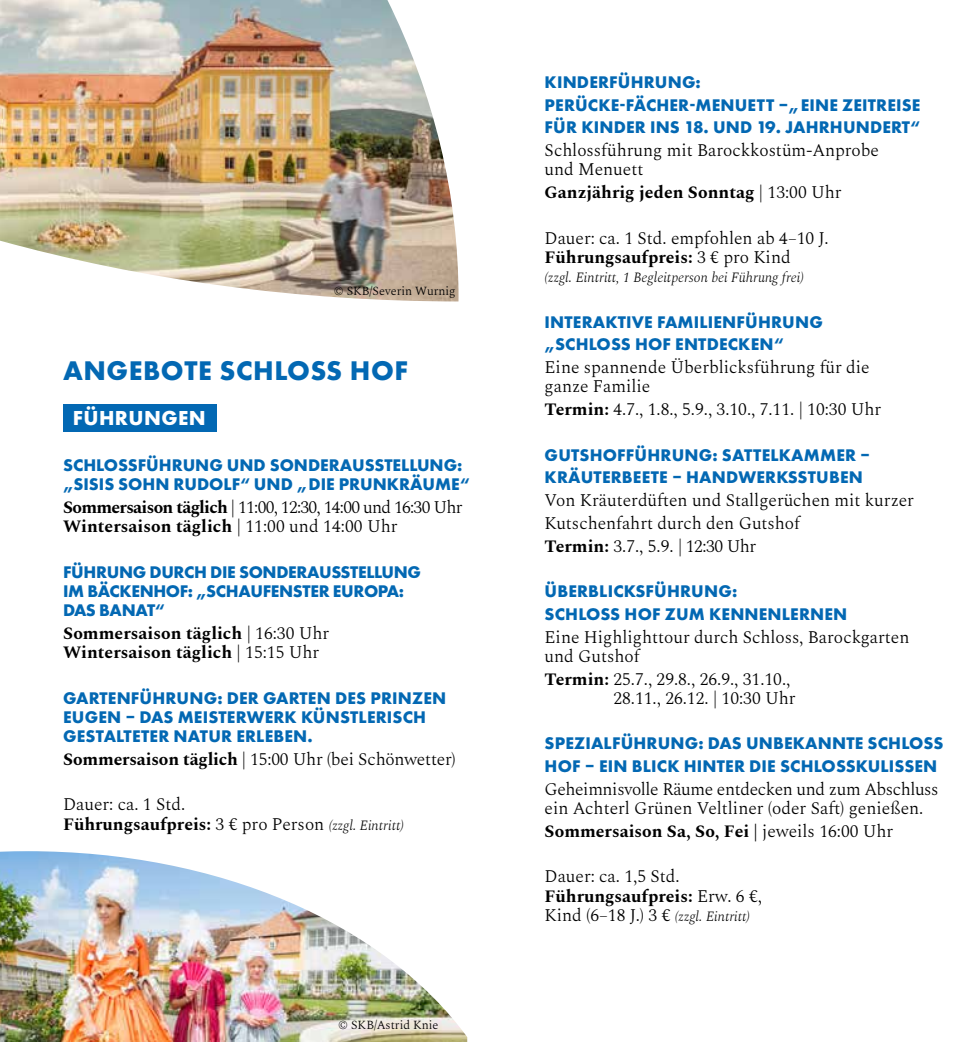
<style>
.page{position:relative;width:963px;height:1042px;background:#fff}
.page>*{position:absolute;margin:0;border:0;box-sizing:border-box;transform-origin:0 0}
.t1{font:700 28px "Futura PT";letter-spacing:.02em;color:#0368b3}
.t2{font:700 21px "Futura PT";letter-spacing:.02em;color:#fff}
.t3{font:300 17.5px/19.2px "Spectral";color:#000}
.t4{font:700 17.5px/22.8px "Futura PT";letter-spacing:.01em;color:#0368b3}
.t5{font:700 17.5px/19.2px "Spectral";color:#000}
.t6{font:300 17.5px/19.2px "Spectral";letter-spacing:-.02em;color:#000}
.t7{font:300 17.5px/19.2px "Spectral";letter-spacing:-.04em;color:#000}
.t8{font:700 17.5px/19.2px "Futura PT";letter-spacing:-.02em;color:#0368b3}
.t9{font:italic 300 14px "Spectral";color:#000}
.t10{font:300 12.25px "Spectral";color:#000}
.s1{font-weight:700}
.s2{font-weight:300}
.s3{font-style:italic;font-size:14px}
.s4{font-style:normal;font-size:17.5px}
</style>
<div class="page">
<img style="left:0;top:0;width:458px;height:301px">
<img style="left:0;top:851px;width:467px;height:191px">
<div style="left:63px;top:404px;width:154px;height:28px;background:#0368b3"></div>
<p class="t10" style="left:334px;top:282px;width:123px">© SKB/Severin Wurnig</p>
<h1 class="t1" style="left:63px;top:352px;width:346px">ANGEBOTE SCHLOSS HOF</h1>
<p class="t2" style="left:73px;top:405px;width:134px">FÜHRUNGEN</p>
<p class="t4" style="left:63px;top:455px;width:408px;line-height:19.2px">SCHLOSSFÜHRUNG UND SONDERAUSSTELLUNG: „SISIS SOHN RUDOLF“ UND „DIE PRUNKRÄUME“</p>
<p class="t7" style="left:63px;top:496px;width:401px"><span class="s1">Sommersaison täglich</span> | 11:00, 12:30, 14:00 und 16:30 Uhr<br><span class="s1">Wintersaison täglich</span> | 11:00 und 14:00 Uhr</p>
<p class="t8" style="left:63px;top:562px;width:359px">FÜHRUNG DURCH DIE SONDERAUSSTELLUNG<br>IM BÄCKENHOF: „SCHAUFENSTER EUROPA:<br>DAS BANAT“</p>
<p class="t5" style="left:63px;top:622px;width:268px">Sommersaison täglich <span class="s2">| 16:30 Uhr<br></span>Wintersaison täglich <span class="s2">| 15:15 Uhr</span></p>
<p class="t4" style="left:63px;top:688px;width:384px;line-height:19.2px">GARTENFÜHRUNG: DER GARTEN DES PRINZEN<br>EUGEN – DAS MEISTERWERK KÜNSTLERISCH<br>GESTALTETER NATUR ERLEBEN.</p>
<p class="t3" style="left:63px;top:748px;width:394px"><span class="s1">Sommersaison täglich</span> | 15:00 Uhr (bei Schönwetter)</p>
<p class="t3" style="left:63px;top:794px;width:342px">Dauer: ca. 1 Std.<br><span class="s1">Führungsaufpreis:</span> 3 € pro Person <span class="s3">(zzgl. Eintritt)</span></p>
<p class="t10" style="left:338px;top:1016px;width:102px">© SKB/Astrid Knie</p>
<p class="t4" style="left:544px;top:70px;width:377px">KINDERFÜHRUNG:<br>PERÜCKE-FÄCHER-MENUETT –„EINE ZEITREISE<br>FÜR KINDER INS 18. UND 19. JAHRHUNDERT“</p>
<p class="t3" style="left:544px;top:139px;width:336px">Schlossführung mit Barockkostüm-Anprobe und Menuett</p>
<p class="t5" style="left:544px;top:181px;width:298px">Ganzjährig jeden Sonntag <span class="s2">| 13:00 Uhr</span></p>
<p class="t3" style="left:544px;top:227px;width:286px">Dauer: ca. 1 Std. empfohlen ab 4–10 J.<br><span class="s1">Führungsaufpreis:</span> 3 € pro Kind</p>
<p class="t9" style="left:544px;top:267px;width:261px">(zzgl. Eintritt, 1 Begleitperson bei Führung frei)</p>
<p class="t4" style="left:544px;top:310px;width:280px">INTERAKTIVE FAMILIENFÜHRUNG „SCHLOSS HOF ENTDECKEN“</p>
<p class="t3" style="left:544px;top:356px;width:327px">Eine spannende Überblicksführung für die ganze Familie</p>
<p class="t3" style="left:544px;top:398px;width:338px"><span class="s1">Termin:</span> 4.7., 1.8., 5.9., 3.10., 7.11. | 10:30 Uhr</p>
<p class="t4" style="left:544px;top:443px;width:327px">GUTSHOFFÜHRUNG: SATTELKAMMER –<br>KRÄUTERBEETE – HANDWERKSSTUBEN</p>
<p class="t3" style="left:544px;top:488px;width:371px;line-height:22.8px">Von Kräuterdüften und Stallgerüchen mit kurzer<br>Kutschenfahrt durch den Gutshof<br><span class="s1">Termin:</span> 3.7., 5.9. | 12:30 Uhr</p>
<p class="t4" style="left:544px;top:579px;width:304px">ÜBERBLICKSFÜHRUNG:<br>SCHLOSS HOF ZUM KENNENLERNEN</p>
<p class="t3" style="left:544px;top:626px;width:366px">Eine Highlighttour durch Schloss, Barockgarten und Gutshof</p>
<p class="t3" style="left:544px;top:668px;width:252px;text-align:right"><span class="s1">Termin:</span> 25.7., 29.8., 26.9., 31.10.,<br>28.11., 26.12. | 10:30 Uhr</p>
<p class="t4" style="left:544px;top:732px;width:400px">SPEZIALFÜHRUNG: DAS UNBEKANNTE SCHLOSS<br>HOF – EIN BLICK HINTER DIE SCHLOSSKULISSEN</p>
<p class="t6" style="left:544px;top:778px;width:395px">Geheimnisvolle Räume entdecken und zum Abschluss ein Achterl Grünen Veltliner (oder Saft) genießen.</p>
<p class="t5" style="left:544px;top:820px;width:350px">Sommersaison Sa, So, Fei | <span class="s2">jeweils 16:00 Uhr</span></p>
<p class="t3" style="left:544px;top:866px;width:219px">Dauer: ca. 1,5 Std.<br><span class="s1">Führungsaufpreis:</span> Erw. 6 €,</p>
<p class="t9" style="left:544px;top:906px;width:207px"><span class="s4">Kind (6–18 J.) 3 €</span> (zzgl. Eintritt)</p>
</div>
